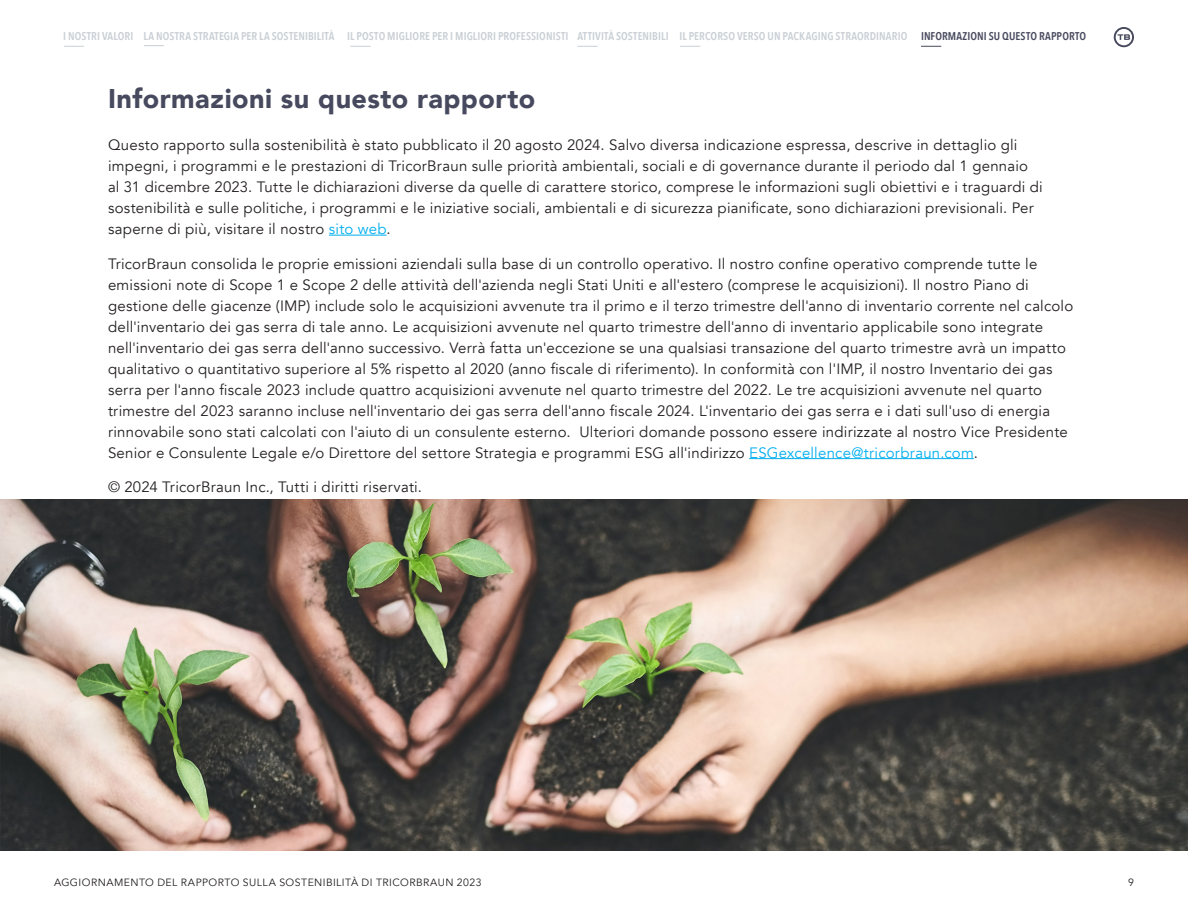
<style>
.page{position:relative;width:1188px;height:918px;background:#fff}
.page>*{position:absolute;margin:0;border:0;box-sizing:border-box;transform-origin:0 0}
.Section_Header{font:900 27px "Avenir";letter-spacing:.02em;color:#474a5e}
.Paragraph_Style_In_Body{font:15px/21px "Avenir";letter-spacing:.015em;color:#231f20}
.t1{font:600 11.25px "Avenir Next Condensed";letter-spacing:.005em;color:#c9cfd5}
.t2{font:10.5px "Avenir";letter-spacing:.04em;color:#231f20}
.s1{color:#474a5e}
.s2{color:#00aeef}
</style>
<div class="page">
<svg style="left:1114px;top:27px;width:20px;height:20px"></svg>
<svg style="left:64px;top:46px;width:20px;height:1px"></svg>
<svg style="left:577px;top:46px;width:21px;height:1px"></svg>
<svg style="left:680px;top:46px;width:20px;height:1px"></svg>
<svg style="left:921px;top:46px;width:20px;height:1px"></svg>
<svg style="left:350px;top:46px;width:21px;height:1px"></svg>
<svg style="left:144px;top:45px;width:20px;height:1px"></svg>
<img style="left:0;top:500px;width:1188px;height:350px">
<hr style="left:329px;top:235px;width:58px;height:1px;background:#00aeef">
<hr style="left:749px;top:458px;width:225px;height:1px;background:#00aeef">
<p class="t1" style="left:63px;top:26px;width:1025px">I NOSTRI VALORI LA NOSTRA STRATEGIA PER LA SOSTENIBILITÀ IL POSTO MIGLIORE PER I MIGLIORI PROFESSIONISTI ATTIVITÀ SOSTENIBILI IL PERCORSO VERSO UN PACKAGING STRAORDINARIO <span class="s1">INFORMAZIONI SU QUESTO RAPPORTO</span></p>
<p class="Section_Header" style="left:108px;top:75px;width:429px">Informazioni su questo rapporto</p>
<p class="Paragraph_Style_In_Body" style="left:108px;top:135px;width:936px">Questo rapporto sulla sostenibilità è stato pubblicato il 20 agosto 2024. Salvo diversa indicazione espressa, descrive in dettaglio gli impegni, i programmi e le prestazioni di TricorBraun sulle priorità ambientali, sociali e di governance durante il periodo dal 1 gennaio al 31 dicembre 2023. Tutte le dichiarazioni diverse da quelle di carattere storico, comprese le informazioni sugli obiettivi e i traguardi di sostenibilità e sulle politiche, i programmi e le iniziative sociali, ambientali e di sicurezza pianificate, sono dichiarazioni previsionali. Per saperne di più, visitare il nostro <span class="s2">sito web</span>.</p>
<p class="Paragraph_Style_In_Body" style="left:108px;top:253px;width:967px">TricorBraun consolida le proprie emissioni aziendali sulla base di un controllo operativo. Il nostro confine operativo comprende tutte le emissioni note di Scope 1 e Scope 2 delle attività dell'azienda negli Stati Uniti e all'estero (comprese le acquisizioni). Il nostro Piano di gestione delle giacenze (IMP) include solo le acquisizioni avvenute tra il primo e il terzo trimestre dell'anno di inventario corrente nel calcolo dell'inventario dei gas serra di tale anno. Le acquisizioni avvenute nel quarto trimestre dell'anno di inventario applicabile sono integrate nell'inventario dei gas serra dell'anno successivo. Verrà fatta un'eccezione se una qualsiasi transazione del quarto trimestre avrà un impatto qualitativo o quantitativo superiore al 5% rispetto al 2020 (anno fiscale di riferimento). In conformità con l'IMP, il nostro Inventario dei gas serra per l'anno fiscale 2023 include quattro acquisizioni avvenute nel quarto trimestre del 2022. Le tre acquisizioni avvenute nel quarto trimestre del 2023 saranno incluse nell'inventario dei gas serra dell'anno fiscale 2024. L'inventario dei gas serra e i dati sull'uso di energia rinnovabile sono stati calcolati con l'aiuto di un consulente esterno. Ulteriori domande possono essere indirizzate al nostro Vice Presidente Senior e Consulente Legale e/o Direttore del settore Strategia e programmi ESG all'indirizzo <span class="s2">ESGexcellence@tricorbraun.com</span>.</p>
<p class="Paragraph_Style_In_Body" style="left:108px;top:477px;width:316px">© 2024 TricorBraun Inc., Tutti i diritti riservati.</p>
<p class="t2" style="left:54px;top:877px;width:429px">AGGIORNAMENTO DEL RAPPORTO SULLA SOSTENIBILITÀ DI TRICORBRAUN 2023</p>
<p class="t2" style="left:1128px;top:877px;width:7px">9</p>
</div>
